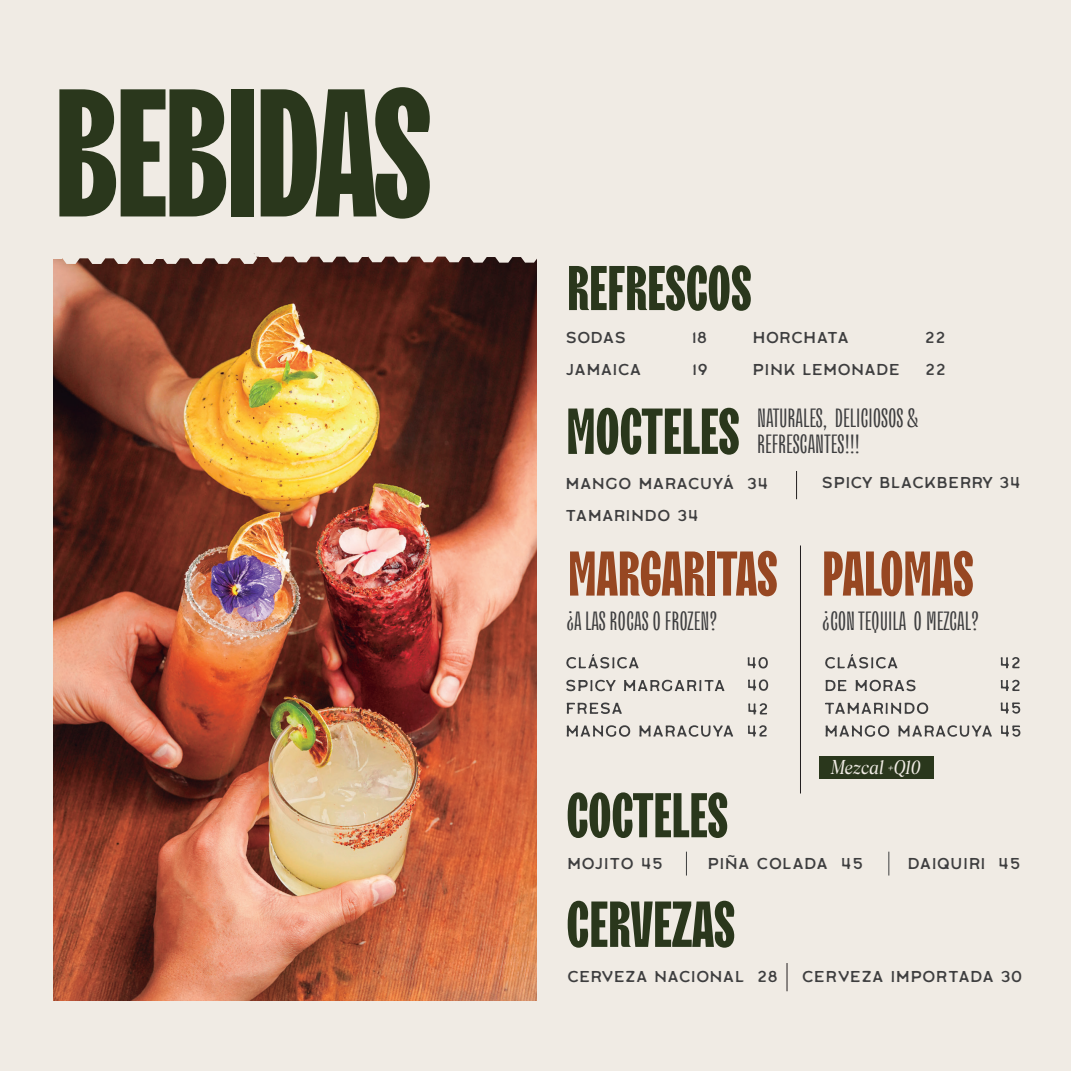
<style>
.page{position:relative;width:1071px;height:1071px;background:#f0ebe4}
.page>*{position:absolute;margin:0;border:0;box-sizing:border-box;transform-origin:0 0}
.t1{font:181.65px "TT Trailers Trial Variable";letter-spacing:-.02em;color:#2a371c}
.t2{font:64.92px "TT Trailers Trial Variable";color:#2a371c}
.t3{font:63px "TT Trailers Trial Variable";color:#2a371c}
.t4{font:63px "TT Trailers Trial Variable";color:#974722}
.t5{font:26.25px/25.7px "TT Trailers Trial Variable";color:#3e3e3f;scale:1.7 1}
.t6{font:italic 15.92px "Bethany Elingston";letter-spacing:.05em;color:#f0ebe4}
.t7{font:15.75px/31.5px "Labor Union Small";letter-spacing:.1em;color:#3e3e3f}
.t8{font:15.75px "Labor Union Small";letter-spacing:.08em;color:#3e3e3f}
</style>
<div class="page">
<img style="left:54px;top:264px;width:482px;height:736px">
<div style="left:819px;top:756px;width:115px;height:23px;background:#2a371c"></div>
<hr style="left:800px;top:546px;width:1px;height:248px;background:#231f20">
<svg style="left:53px;top:253px;width:484px;height:11px"></svg>
<div style="left:461px;top:245px;width:8px;height:12px;background:#f0ebe4"></div>
<svg style="left:686px;top:852px;width:1px;height:24px"></svg>
<svg style="left:888px;top:852px;width:1px;height:24px"></svg>
<svg style="left:787px;top:963px;width:1px;height:28px"></svg>
<svg style="left:566px;top:654px;width:73px;height:15px"></svg>
<svg style="left:748px;top:657px;width:20px;height:12px"></svg>
<svg style="left:566px;top:680px;width:50px;height:12px"></svg>
<svg style="left:624px;top:680px;width:100px;height:11px"></svg>
<svg style="left:748px;top:679px;width:20px;height:12px"></svg>
<svg style="left:567px;top:702px;width:55px;height:12px"></svg>
<svg style="left:748px;top:703px;width:19px;height:12px"></svg>
<svg style="left:567px;top:725px;width:63px;height:12px"></svg>
<svg style="left:639px;top:725px;width:94px;height:12px"></svg>
<svg style="left:748px;top:725px;width:19px;height:12px"></svg>
<svg style="left:825px;top:654px;width:72px;height:15px"></svg>
<svg style="left:1001px;top:657px;width:19px;height:11px"></svg>
<svg style="left:825px;top:680px;width:22px;height:11px"></svg>
<svg style="left:855px;top:679px;width:61px;height:13px"></svg>
<svg style="left:1001px;top:679px;width:19px;height:12px"></svg>
<svg style="left:825px;top:702px;width:103px;height:12px"></svg>
<svg style="left:1001px;top:702px;width:20px;height:12px"></svg>
<svg style="left:825px;top:725px;width:64px;height:12px"></svg>
<svg style="left:898px;top:725px;width:94px;height:12px"></svg>
<svg style="left:1001px;top:725px;width:20px;height:12px"></svg>
<svg style="left:796px;top:471px;width:1px;height:28px"></svg>
<h1 class="t1" style="left:54px;top:58px;width:380px">BEBIDAS</h1>
<h3 class="t3" style="left:567px;top:255px;width:186px">REFRESCOS</h3>
<p class="t7" style="left:566px;top:322px;width:60px">SODAS</p>
<p class="t7" style="left:692px;top:322px;width:16px">18</p>
<p class="t7" style="left:566px;top:353px;width:76px">JAMAICA</p>
<p class="t7" style="left:693px;top:353px;width:16px">19</p>
<h2 class="t2" style="left:566px;top:397px;width:175px">MOCTELES</h2>
<h3 class="t5" style="left:757px;top:406px;width:96px">NATURALES, DELICIOSOS &amp;<br>REFRESCANTES!!!</h3>
<p class="t8" style="left:753px;top:328px;width:97px">HORCHATA</p>
<p class="t7" style="left:925px;top:322px;width:21px">22</p>
<p class="t7" style="left:753px;top:353px;width:147px">PINK LEMONADE</p>
<p class="t7" style="left:926px;top:353px;width:21px">22</p>
<p class="t7" style="left:566px;top:468px;width:203px">MANGO MARACUYÁ 34<br>TAMARINDO 34</p>
<p class="t7" style="left:822px;top:467px;width:199px">SPICY BLACKBERRY 34</p>
<h3 class="t4" style="left:568px;top:540px;width:407px">MARGARITAS PALOMAS</h3>
<h3 class="t5" style="left:566px;top:609px;width:90px">¿A LAS ROCAS O FROZEN?</h3>
<h3 class="t5" style="left:822px;top:609px;width:94px">¿CON TEQUILA O MEZCAL?</h3>
<p class="t6" style="left:831px;top:756px;width:90px">Mezcal +Q10</p>
<h3 class="t3" style="left:566px;top:782px;width:163px">COCTELES</h3>
<p class="t7" style="left:568px;top:848px;width:96px">MOJITO 45</p>
<p class="t7" style="left:708px;top:848px;width:156px">PIÑA COLADA 45</p>
<p class="t7" style="left:908px;top:848px;width:113px">DAIQUIRI 45</p>
<h2 class="t2" style="left:566px;top:890px;width:170px">CERVEZAS</h2>
<p class="t7" style="left:568px;top:961px;width:211px">CERVEZA NACIONAL 28</p>
<p class="t7" style="left:803px;top:961px;width:221px">CERVEZA IMPORTADA 30</p>
</div>
